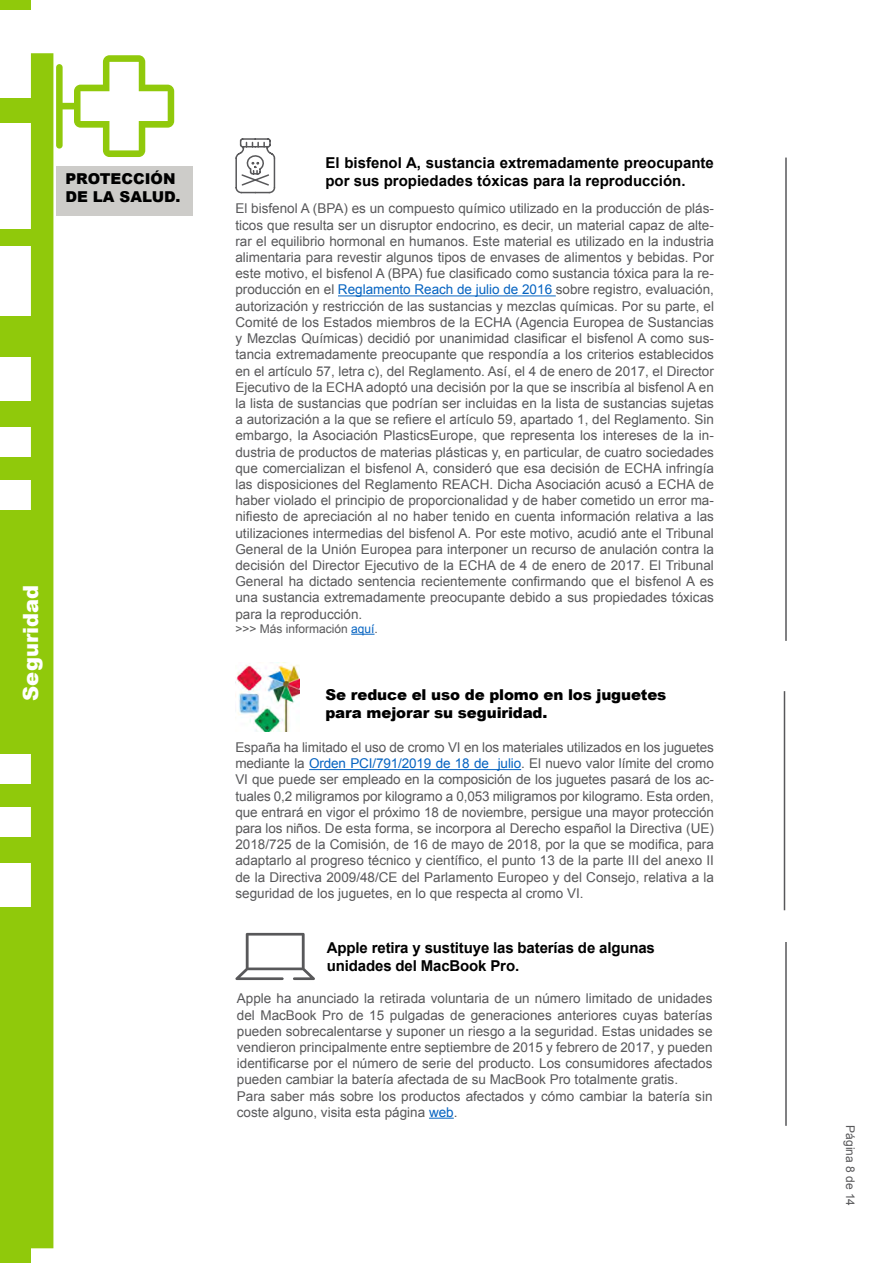
<style>
.page{position:relative;width:893px;height:1263px;background:#fff}
.page>*{position:absolute;margin:0;border:0;box-sizing:border-box;transform-origin:0 0}
.t1{font:900 21px "Arial";color:#fff}
.t2{font:700 15px/18px "Arial";color:#000}
.t3{font:900 15px/18px "Arial";letter-spacing:-.01em;color:#000}
.t4{font:13.5px/16.2px "Arial";color:#58585a;text-align:justify}
.t5{font:12px "Arial";color:#58585a}
.s1{color:#0563c1}
</style>
<div class="page">
<div style="left:0;top:0;width:31px;height:1263px;background:#90c90b"></div>
<div style="left:0;top:863px;width:31px;height:43px;background:#fff"></div>
<div style="left:0;top:807px;width:31px;height:29px;background:#fff"></div>
<div style="left:0;top:754px;width:31px;height:29px;background:#fff"></div>
<div style="left:0;top:357px;width:31px;height:43px;background:#fff"></div>
<div style="left:0;top:427px;width:31px;height:29px;background:#fff"></div>
<div style="left:0;top:480px;width:31px;height:30px;background:#fff"></div>
<div style="left:0;top:10px;width:31px;height:88px;background:#fff"></div>
<div style="left:0;top:247px;width:31px;height:69px;background:#fff"></div>
<div style="left:0;top:123px;width:31px;height:105px;background:#fff"></div>
<div style="left:31px;top:53px;width:22px;height:1195px;background:#90c90b"></div>
<div style="left:56px;top:166px;width:137px;height:50px;background:#cdccc9"></div>
<svg style="left:56px;top:55px;width:118px;height:102px"></svg>
<hr style="left:338px;top:295px;width:218px;height:1px;background:#0563c1">
<svg style="left:351px;top:634px;width:24px;height:1px"></svg>
<svg style="left:235px;top:138px;width:41px;height:56px"></svg>
<hr style="left:309px;top:769px;width:212px;height:1px;background:#0563c1">
<img style="left:235px;top:664px;width:65px;height:67px">
<svg style="left:429px;top:1118px;width:25px;height:1px"></svg>
<hr style="left:785px;top:158px;width:2px;height:483px;background:#58585a">
<hr style="left:784px;top:691px;width:1px;height:219px;background:#58585a">
<hr style="left:785px;top:942px;width:2px;height:184px;background:#58585a">
<svg style="left:235px;top:933px;width:80px;height:47px"></svg>
<p class="t3" style="left:65px;top:169px;width:117px">PROTECCIÓN<br>DE LA SALUD.</p>
<h1 class="t1" style="left:15px;top:701px;width:118px;rotate:-90deg">Seguridad</h1>
<p class="t2" style="left:325px;top:154px;width:390px">El bisfenol A, sustancia extremadamente preocupante por sus propiedades tóxicas para la reproducción.</p>
<p class="t4" style="left:235px;top:201px;width:480px">El bisfenol A (BPA) es un compuesto químico utilizado en la producción de plás&shy;ticos que resulta ser un disruptor endocrino, es decir, un material capaz de alte&shy;rar el equilibrio hormonal en humanos. Este material es utilizado en la industria alimentaria para revestir algunos tipos de envases de alimentos y bebidas. Por este motivo, el bisfenol A (BPA) fue clasificado como sustancia tóxica para la re&shy;producción en el <span class="s1">Reglamento Reach de julio de 2016</span> sobre registro, evaluación, autorización y restricción de las sustancias y mezclas químicas. Por su parte, el Comité de los Estados miembros de la ECHA (Agencia Europea de Sustancias y Mezclas Químicas) decidió por unanimidad clasificar el bisfenol A como sus&shy;tancia extremadamente preocupante que respondía a los criterios establecidos en el artículo 57, letra c), del Reglamento. Así, el 4 de enero de 2017, el Director Ejecutivo de la ECHA adoptó una decisión por la que se inscribía al bisfenol A en la lista de sustancias que podrían ser incluidas en la lista de sustancias sujetas a autorización a la que se refiere el artículo 59, apartado 1, del Reglamento. Sin embargo, la Asociación PlasticsEurope, que representa los intereses de la in&shy;dustria de productos de materias plásticas y, en particular, de cuatro sociedades que comercializan el bisfenol A, consideró que esa decisión de ECHA infringía las disposiciones del Reglamento REACH. Dicha Asociación acusó a ECHA de haber violado el principio de proporcionalidad y de haber cometido un error ma&shy;nifiesto de apreciación al no haber tenido en cuenta información relativa a las utilizaciones intermedias del bisfenol A. Por este motivo, acudió ante el Tribunal General de la Unión Europea para interponer un recurso de anulación contra la decisión del Director Ejecutivo de la ECHA de 4 de enero de 2017. El Tribunal General ha dictado sentencia recientemente confirmando que el bisfenol A es una sustancia extremadamente preocupante debido a sus propiedades tóxicas para la reproducción.</p>
<p class="t5" style="left:235px;top:620px;width:144px">&gt;&gt;&gt; Más información <span class="s1">aquí</span>.</p>
<p class="t3" style="left:325px;top:685px;width:342px">Se reduce el uso de plomo en los juguetes para mejorar su seguiridad.</p>
<p class="t4" style="left:235px;top:739px;width:480px">España ha limitado el uso de cromo VI en los materiales utilizados en los juguetes mediante la <span class="s1">Orden PCI/791/2019 de 18 de julio</span>. El nuevo valor límite del cromo VI que puede ser empleado en la composición de los juguetes pasará de los ac&shy;tuales 0,2 miligramos por kilogramo a 0,053 miligramos por kilogramo. Esta orden, que entrará en vigor el próximo 18 de noviembre, persigue una mayor protección para los niños. De esta forma, se incorpora al Derecho español la Directiva (UE)<br>2018/725 de la Comisión, de 16 de mayo de 2018, por la que se modifica, para adaptarlo al progreso técnico y científico, el punto 13 de la parte III del anexo II de la Directiva 2009/48/CE del Parlamento Europeo y del Consejo, relativa a la seguridad de los juguetes, en lo que respecta al cromo VI.</p>
<p class="t2" style="left:327px;top:939px;width:330px">Apple retira y sustituye las baterías de algunas unidades del MacBook Pro.</p>
<p class="t4" style="left:237px;top:990px;width:477px;text-align:left">Apple ha anunciado la retirada voluntaria de un número limitado de unidades del MacBook Pro de 15 pulgadas de generaciones anteriores cuyas baterías pueden sobrecalentarse y suponer un riesgo a la seguridad. Estas unidades se vendieron principalmente entre septiembre de 2015 y febrero de 2017, y pueden identificarse por el número de serie del producto. Los consumidores afectados pueden cambiar la batería afectada de su MacBook Pro totalmente gratis.<br>Para saber más sobre los productos afectados y cómo cambiar la batería sin coste alguno, visita esta página <span class="s1">web</span>.</p>
<p class="t5" style="left:859px;top:1125px;width:82px;rotate:90deg">Página 8 de 14</p>
</div>
